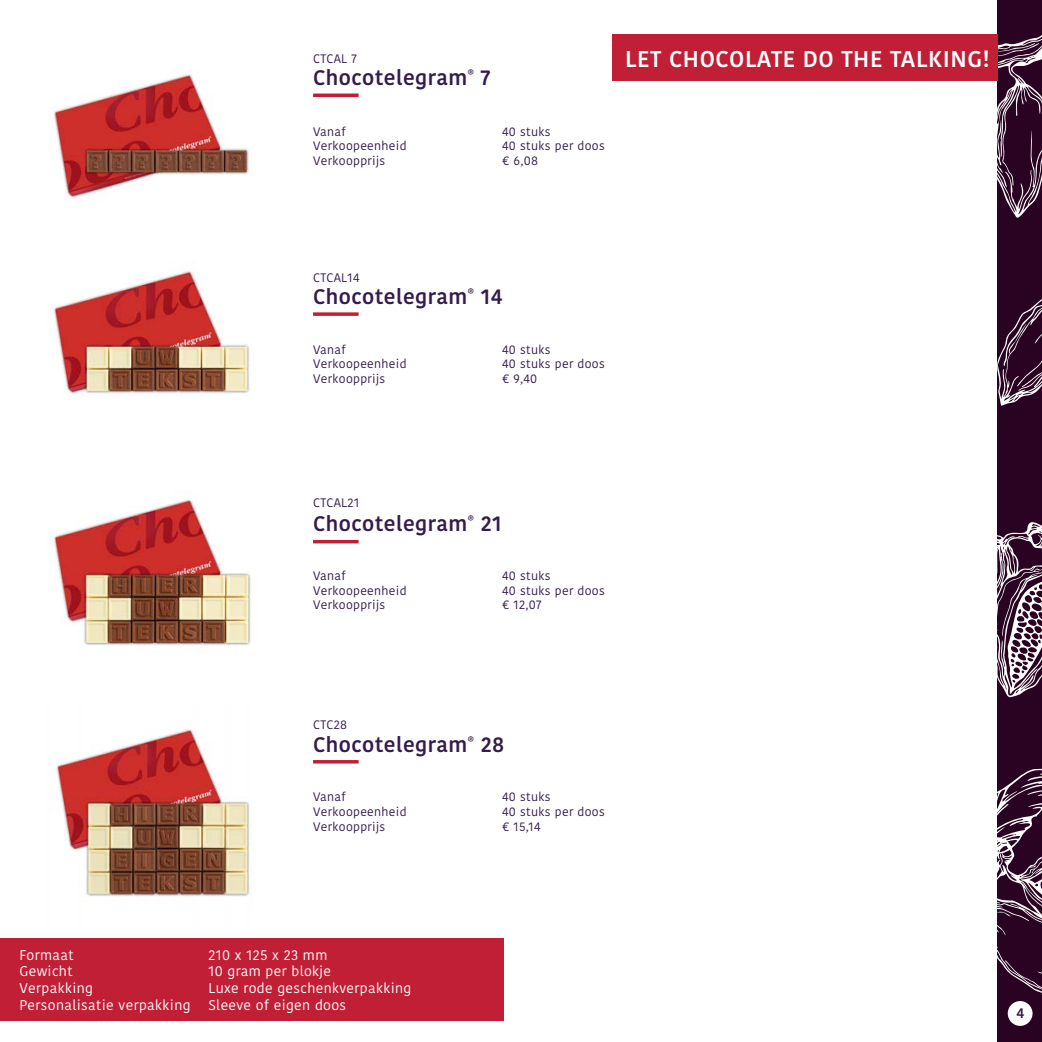
<style>
.page{position:relative;width:1042px;height:1042px;background:#fff}
.page>*{position:absolute;margin:0;border:0;box-sizing:border-box;transform-origin:0 0}
.t1{font:600 22.75px "Kohinoor Bangla";letter-spacing:.025em;color:#fff}
.t2{font:600 21px "Kohinoor Bangla";letter-spacing:.025em;color:#341c4c}
.t3{font:14px "Kohinoor Bangla";letter-spacing:.025em;color:#fff}
.t4{font:600 14px "Kohinoor Bangla";color:#341c4c}
.t5{font:12.25px "Kohinoor Bangla";letter-spacing:.025em;color:#341c4c}
</style>
<div class="page">
<div style="left:997px;top:0;width:45px;height:1042px;background:#290321"></div>
<svg style="left:859px;top:34px;width:183px;height:184px"></svg>
<svg style="left:997px;top:522px;width:45px;height:176px"></svg>
<svg style="left:997px;top:299px;width:45px;height:107px"></svg>
<svg style="left:997px;top:768px;width:45px;height:225px"></svg>
<img style="left:56px;top:729px;width:196px;height:168px">
<div style="left:612px;top:34px;width:385px;height:46px;background:#c11f35"></div>
<div style="left:0;top:938px;width:503px;height:82px;background:#c11f35"></div>
<hr style="left:313px;top:94px;width:46px;height:3px;background:#c11f35">
<svg style="left:313px;top:312px;width:46px;height:4px"></svg>
<hr style="left:313px;top:540px;width:46px;height:3px;background:#c11f35">
<hr style="left:313px;top:760px;width:46px;height:3px;background:#c11f35">
<img style="left:53px;top:73px;width:196px;height:125px">
<img style="left:50px;top:270px;width:200px;height:124px">
<img style="left:50px;top:499px;width:201px;height:147px">
<div style="left:1007px;top:1001px;width:25px;height:25px;background:#fff;border-radius:50%"></div>
<p class="t5" style="left:313px;top:49px;width:45px">CTCAL 7</p>
<p class="t2" style="left:313px;top:60px;width:179px">Chocotelegram<sup>®</sup> 7</p>
<p class="t5" style="left:313px;top:122px;width:34px">Vanaf</p>
<p class="t5" style="left:502px;top:122px;width:50px">40 stuks</p>
<p class="t5" style="left:313px;top:137px;width:95px">Verkoopeenheid</p>
<p class="t5" style="left:502px;top:137px;width:104px">40 stuks per doos</p>
<p class="t5" style="left:313px;top:151px;width:74px">Verkoopprijs</p>
<p class="t5" style="left:502px;top:151px;width:37px">€ 6,08</p>
<p class="t1" style="left:625px;top:40px;width:366px">LET CHOCOLATE DO THE TALKING!</p>
<p class="t5" style="left:313px;top:268px;width:48px">CTCAL14</p>
<p class="t2" style="left:313px;top:279px;width:191px">Chocotelegram<sup>®</sup> 14</p>
<p class="t5" style="left:313px;top:340px;width:34px">Vanaf</p>
<p class="t5" style="left:502px;top:340px;width:50px">40 stuks</p>
<p class="t5" style="left:313px;top:354px;width:95px">Verkoopeenheid</p>
<p class="t5" style="left:502px;top:354px;width:104px">40 stuks per doos</p>
<p class="t5" style="left:313px;top:369px;width:74px">Verkoopprijs</p>
<p class="t5" style="left:502px;top:369px;width:36px">€ 9,40</p>
<p class="t5" style="left:313px;top:494px;width:48px">CTCAL21</p>
<p class="t2" style="left:313px;top:506px;width:190px">Chocotelegram<sup>®</sup> 21</p>
<p class="t5" style="left:313px;top:566px;width:34px">Vanaf</p>
<p class="t5" style="left:502px;top:566px;width:50px">40 stuks</p>
<p class="t5" style="left:313px;top:581px;width:95px">Verkoopeenheid</p>
<p class="t5" style="left:502px;top:581px;width:104px">40 stuks per doos</p>
<p class="t5" style="left:313px;top:595px;width:74px">Verkoopprijs</p>
<p class="t5" style="left:502px;top:595px;width:41px">€ 12,07</p>
<p class="t5" style="left:313px;top:715px;width:35px">CTC28</p>
<p class="t2" style="left:313px;top:726px;width:193px">Chocotelegram<sup>®</sup> 28</p>
<p class="t5" style="left:313px;top:787px;width:34px">Vanaf</p>
<p class="t5" style="left:502px;top:787px;width:50px">40 stuks</p>
<p class="t5" style="left:313px;top:802px;width:95px">Verkoopeenheid</p>
<p class="t5" style="left:502px;top:802px;width:104px">40 stuks per doos</p>
<p class="t5" style="left:313px;top:817px;width:74px">Verkoopprijs</p>
<p class="t5" style="left:502px;top:817px;width:40px">€ 15,14</p>
<p class="t3" style="left:19px;top:944px;width:56px">Formaat</p>
<p class="t3" style="left:208px;top:944px;width:120px">210 x 125 x 23 mm</p>
<p class="t3" style="left:19px;top:960px;width:55px">Gewicht</p>
<p class="t3" style="left:208px;top:960px;width:124px">10 gram per blokje</p>
<p class="t3" style="left:19px;top:977px;width:75px">Verpakking</p>
<p class="t3" style="left:208px;top:977px;width:204px">Luxe rode geschenkverpakking</p>
<p class="t3" style="left:19px;top:994px;width:173px">Personalisatie verpakking</p>
<p class="t3" style="left:208px;top:994px;width:139px">Sleeve of eigen doos</p>
<p class="t4" style="left:1016px;top:1001px;width:9px">4</p>
</div>
